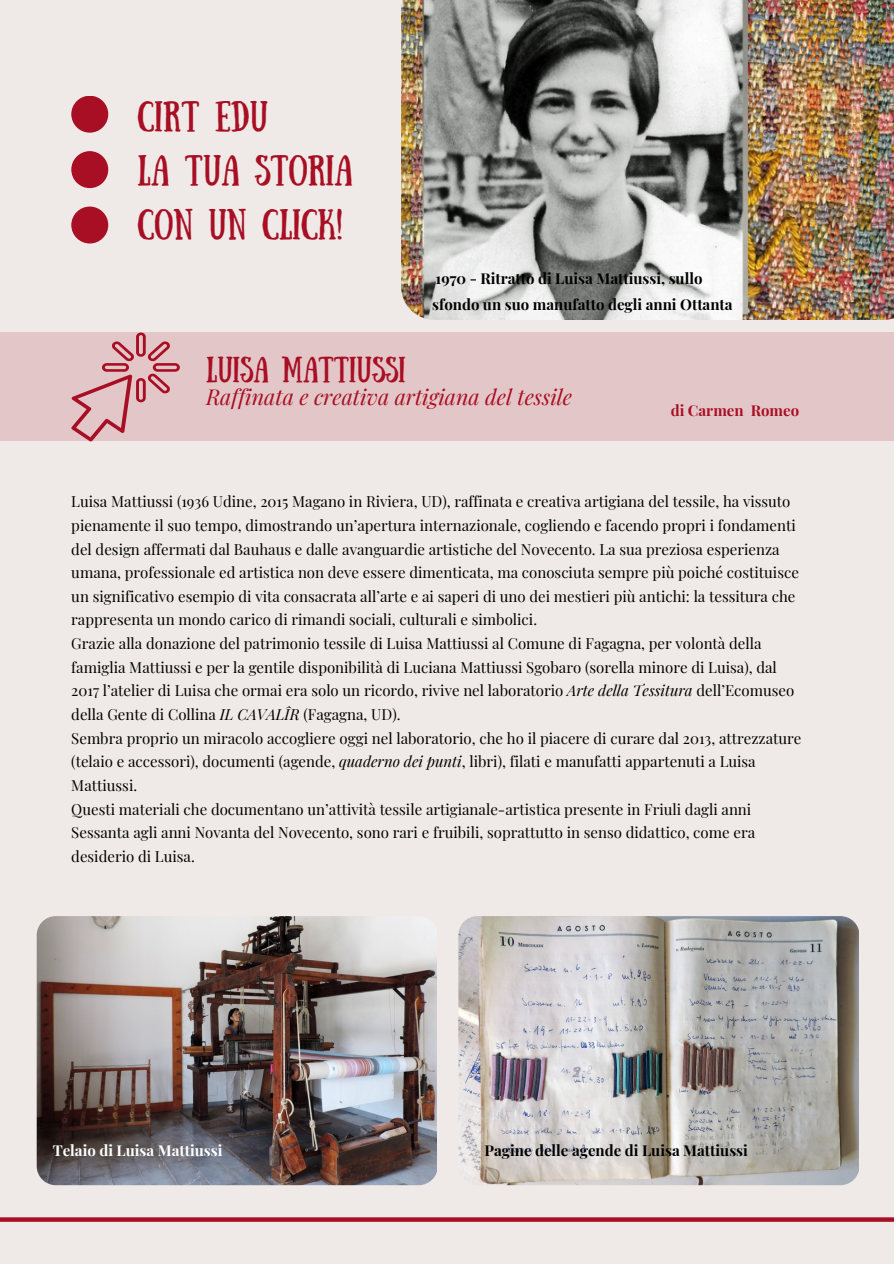
<style>
.page{position:relative;width:894px;height:1264px;background:#fff}
.page>*{position:absolute;margin:0;border:0;box-sizing:border-box;transform-origin:0 0}
.t1{font:30.6px/54px "Sunday";color:#a80e24}
.t2{font:25.8px "Sunday";color:#a80e24}
.t3{font:italic 21.45px "Playfair Display";color:#a80e24}
.t4{font:15px "Playfair Display";color:#000}
.t5{font:700 15px/25.8px "Playfair Display";color:#000}
.t6{font:700 15px "Playfair Display";color:#fff}
.t7{font:700 15px "Playfair Display";color:#a80e24}
.s1{font-style:italic}
</style>
<div class="page">
<div style="left:0;top:0;width:893px;height:1263px;background:#efeae7"></div>
<svg style="left:71px;top:96px;width:37px;height:147px"></svg>
<div style="left:0;top:332px;width:893px;height:109px;background:#e3c7c8"></div>
<svg style="left:0;top:1217px;width:893px;height:4px;fill:#a80e24"></svg>
<svg style="left:72px;top:332px;width:107px;height:109px"></svg>
<img style="left:401px;top:0;width:492px;height:320px">
<img style="left:37px;top:916px;width:399px;height:269px;border-radius:19px">
<img style="left:458px;top:916px;width:399px;height:269px;border-radius:19px">
<p class="t1" style="left:138px;top:86px;width:216px">CIRT EDU<br>LA TUA STORIA<br>CON UN CLICK!</p>
<p class="t5" style="left:432px;top:265px;width:302px">1970 - Ritratto di Luisa Mattiussi, sullo sfondo un suo manufatto degli anni Ottanta</p>
<p class="t2" style="left:206px;top:352px;width:201px">LUISA MATTIUSSI</p>
<p class="t3" style="left:206px;top:382px;width:367px">Raffinata e creativa artigiana del tessile</p>
<p class="t7" style="left:670px;top:399px;width:130px">di Carmen Romeo</p>
<h1 class="t4" style="left:71px;top:491px;width:720px">Luisa Mattiussi (1936 Udine, 2015 Magano in Riviera, UD), raffinata e creativa artigiana del tessile, ha vissuto</h1>
<p class="t4" style="left:71px;top:514px;width:725px">pienamente il suo tempo, dimostrando un’apertura internazionale, cogliendo e facendo propri i fondamenti</p>
<h4 class="t4" style="left:71px;top:538px;width:709px">del design affermati dal Bauhaus e dalle avanguardie artistiche del Novecento. La sua preziosa esperienza</h4>
<p class="t4" style="left:71px;top:562px;width:729px">umana, professionale ed artistica non deve essere dimenticata, ma conosciuta sempre più poiché costituisce</p>
<h2 class="t4" style="left:71px;top:585px;width:725px">un significativo esempio di vita consacrata all’arte e ai saperi di uno dei mestieri più antichi: la tessitura che</h2>
<h3 class="t4" style="left:71px;top:609px;width:467px">rappresenta un mondo carico di rimandi sociali, culturali e simbolici.</h3>
<h4 class="t4" style="left:71px;top:633px;width:691px">Grazie alla donazione del patrimonio tessile di Luisa Mattiussi al Comune di Fagagna, per volontà della</h4>
<p class="t4" style="left:71px;top:656px;width:707px">famiglia Mattiussi e per la gentile disponibilità di Luciana Mattiussi Sgobaro (sorella minore di Luisa), dal</p>
<p class="t4" style="left:71px;top:680px;width:724px">2017 l’atelier di Luisa che ormai era solo un ricordo, rivive nel laboratorio <span class="s1">Arte della Tessitura</span> dell’Ecomuseo</p>
<p class="t4" style="left:71px;top:703px;width:330px">della Gente di Collina <span class="s1">IL CAVALÎR</span> (Fagagna, UD).</p>
<p class="t4" style="left:71px;top:727px;width:731px">Sembra proprio un miracolo accogliere oggi nel laboratorio, che ho il piacere di curare dal 2013, attrezzature</p>
<p class="t4" style="left:71px;top:751px;width:685px">(telaio e accessori), documenti (agende, <span class="s1">quaderno dei punti</span>, libri), filati e manufatti appartenuti a Luisa</p>
<p class="t4" style="left:71px;top:774px;width:67px">Mattiussi.</p>
<p class="t4" style="left:71px;top:798px;width:681px">Questi materiali che documentano un’attività tessile artigianale-artistica presente in Friuli dagli anni</p>
<p class="t4" style="left:71px;top:822px;width:685px">Sessanta agli anni Novanta del Novecento, sono rari e fruibili, soprattutto in senso didattico, come era</p>
<p class="t4" style="left:71px;top:845px;width:125px">desiderio di Luisa.</p>
<p class="t6" style="left:53px;top:1139px;width:171px">Telaio di Luisa Mattiussi</p>
<p class="t5" style="left:484px;top:1136px;width:265px">Pagine delle agende di Luisa Mattiussi</p>
</div>
